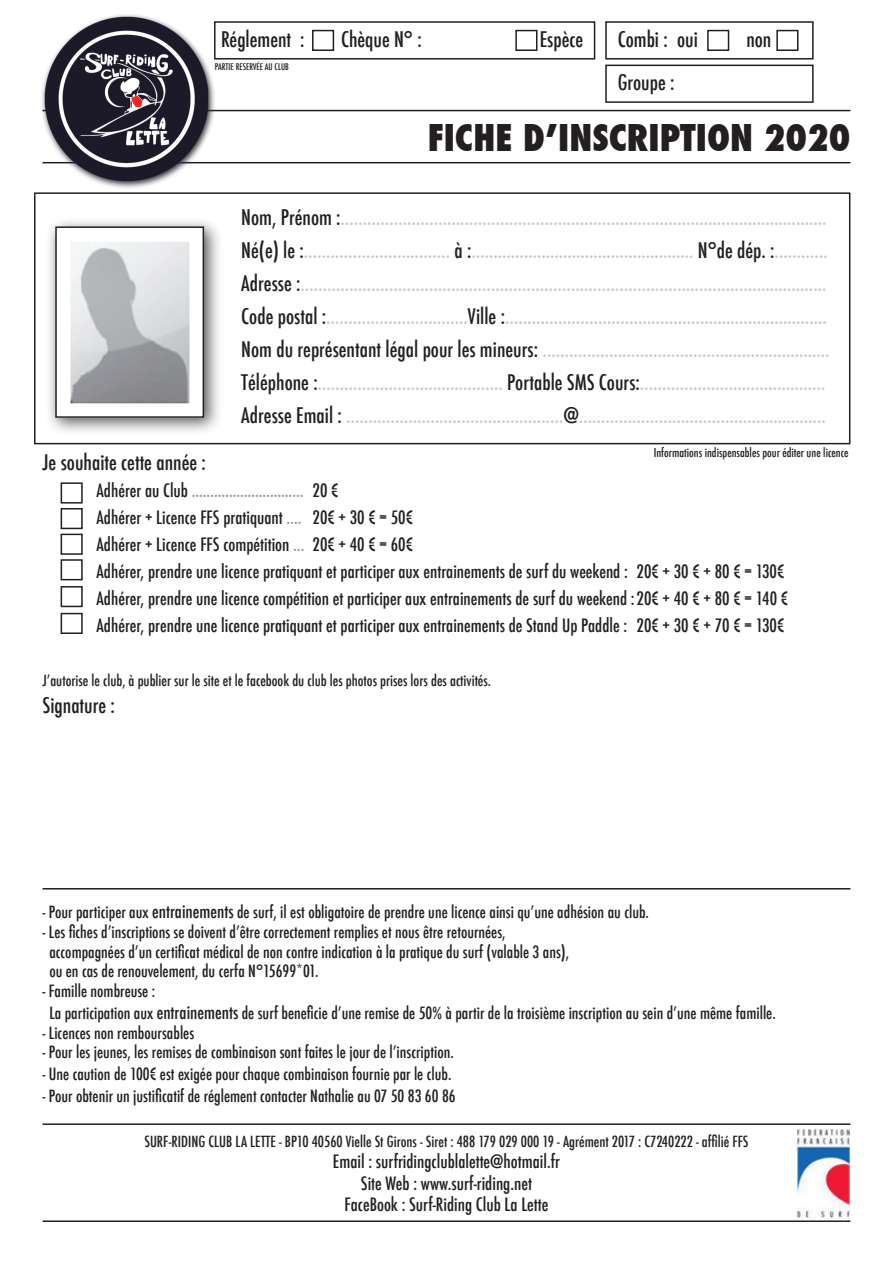
<style>
.page{position:relative;width:893px;height:1263px;background:#fff}
.page>*{position:absolute;margin:0;border:0;box-sizing:border-box;transform-origin:0 0}
.t1{font:800 condensed 36px "Futura";color:#231f20}
.t2{font:500 condensed 21px/33px "Futura";color:#c7c8ca}
.t3{font:500 condensed 21px "Futura";color:#231f20}
.t4{font:500 condensed 18px/27px "Futura";color:#231f20}
.t5{font:500 condensed 16.5px/19.8px "Futura";color:#231f20}
.t6{font:500 condensed 15px "Futura";color:#231f20}
.t7{font:500 condensed 12px "Futura";color:#231f20}
.t8{font:500 condensed 9px "Futura";color:#231f20}
.s1{color:#231f20}
.s2{color:#c5c6c8}
.s3{color:#939598}
.s4{font-size:18px}
</style>
<div class="page">
<div style="left:34px;top:192px;width:816px;height:252px;border:2px solid #231f20"></div>
<div style="left:605px;top:21px;width:209px;height:39px;border:2px solid #231f20"></div>
<div style="left:605px;top:65px;width:209px;height:38px;border:2px solid #231f20"></div>
<div style="left:214px;top:21px;width:381px;height:39px;border:2px solid #231f20"></div>
<hr style="left:43px;top:888px;width:807px;height:1px;background:#231f20">
<hr style="left:43px;top:1220px;width:807px;height:2px;background:#231f20">
<hr style="left:43px;top:1123px;width:807px;height:2px;background:#231f20">
<hr style="left:43px;top:110px;width:807px;height:1px;background:#231f20">
<hr style="left:43px;top:162px;width:807px;height:1px;background:#231f20">
<div style="left:45px;top:216px;width:177px;height:220px;background:#231f20;opacity:.75"></div>
<img style="left:58px;top:229px;width:143px;height:186px">
<div style="left:55px;top:226px;width:149px;height:192px;border:2px solid #231f20"></div>
<div style="left:61px;top:482px;width:22px;height:22px;border:2px solid #231f20"></div>
<div style="left:61px;top:508px;width:22px;height:21px;border:2px solid #231f20"></div>
<div style="left:61px;top:534px;width:22px;height:21px;border:2px solid #231f20"></div>
<div style="left:61px;top:559px;width:22px;height:21px;border:2px solid #231f20"></div>
<div style="left:61px;top:586px;width:22px;height:21px;border:2px solid #231f20"></div>
<div style="left:61px;top:613px;width:22px;height:21px;border:2px solid #231f20"></div>
<img style="left:41px;top:14px;width:178px;height:174px">
<img style="left:796px;top:1129px;width:54px;height:89px">
<div style="left:312px;top:30px;width:22px;height:21px;border:2px solid #231f20"></div>
<div style="left:515px;top:30px;width:22px;height:21px;border:2px solid #231f20"></div>
<div style="left:707px;top:30px;width:22px;height:21px;border:2px solid #231f20"></div>
<div style="left:776px;top:30px;width:22px;height:21px;border:2px solid #231f20"></div>
<p class="t3" style="left:221px;top:25px;width:85px">Réglement :</p>
<p class="t8" style="left:215px;top:61px;width:76px">PARTIE RESERVÉE AU CLUB</p>
<p class="t3" style="left:341px;top:25px;width:82px">Chèque N° :</p>
<p class="t3" style="left:540px;top:25px;width:45px">Espèce</p>
<p class="t3" style="left:618px;top:25px;width:82px">Combi : oui</p>
<p class="t3" style="left:746px;top:25px;width:27px">non</p>
<p class="t3" style="left:618px;top:69px;width:58px">Groupe :</p>
<h1 class="t1" style="left:428px;top:113px;width:424px">FICHE D’INSCRIPTION 2020</h1>
<p class="t2" style="left:241px;top:201px;width:590px"><span class="s1">Nom, Prénom :</span>……………………………………………………………..…….……..………...............<br><span class="s1">Né(e) le :</span>…………………………… <span class="s1">à :</span>…................................................ <span class="s1">N°de dép. :</span>………… <span class="s1">Adresse :</span>………………………………………………………………………………………….................<br><span class="s1">Code postal :</span>…………………………..<span class="s1">Ville :</span><span class="s2">……………………………………….........…….............<br></span><span class="s1">Nom du représentant légal pour les mineurs:</span> ………………………………………………...........<br><span class="s1">Téléphone :</span>…………………….........……... <span class="s1">Portable SMS Cours:</span>…………………....…………..… <span class="s1">Adresse Email :</span> ……………………………………….…<span class="s1">@</span>………………………………….................</p>
<p class="t7" style="left:654px;top:445px;width:196px">Informations indispensables pour éditer une licence</p>
<p class="t3" style="left:43px;top:448px;width:165px">Je souhaite cette année :</p>
<p class="t4" style="left:97px;top:477px;width:693px">Adhérer au Club <span class="s3">..............................</span> 20 €<br>Adhérer + Licence FFS pratiquant <span class="s3">….</span> 20€ + 30 € = 50€<br>Adhérer + Licence FFS compétition <span class="s3">...</span> 20€ + 40 € = 60€<br>Adhérer, prendre une licence pratiquant et participer aux entrainements de surf du weekend : 20€ + 30 € + 80 € = 130€ Adhérer, prendre une licence compétition et participer aux entrainements de surf du weekend : 20€ + 40 € + 80 € = 140 € Adhérer, prendre une licence pratiquant et participer aux entrainements de Stand Up Paddle : 20€ + 30 € + 70 € = 130€</p>
<p class="t6" style="left:43px;top:670px;width:450px">J’autorise le club, à publier sur le site et le facebook du club les photos prises lors des activités.</p>
<p class="t3" style="left:43px;top:691px;width:74px">Signature :</p>
<p class="t5" style="left:43px;top:902px;width:608px">- Pour participer aux <span class="s4">entrainements</span> de surf, il est obligatoire de prendre une licence ainsi qu’une adhésion au club.</p>
<p class="t5" style="left:49px;top:922px;width:521px;text-indent:-7px">- Les fiches d’inscriptions se doivent d’être correctement remplies et nous être retournées, accompagnées d’un certificat médical de non contre indication à la pratique du surf (valable 3 ans), ou en cas de renouvelement, du cerfa N°15699*01.</p>
<p class="t5" style="left:49px;top:980px;width:728px;line-height:21.6px;text-indent:-7px">- Famille nombreuse :<br>La participation aux <span class="s4">entrainements</span> de surf beneficie d’une remise de 50% à partir de la troisième inscription au sein d’une même famille.</p>
<p class="t5" style="left:43px;top:1023px;width:153px">- Licences non remboursables</p>
<p class="t5" style="left:43px;top:1042px;width:413px">- Pour les jeunes, les remises de combinaison sont faites le jour de l’inscription.</p>
<p class="t5" style="left:43px;top:1064px;width:410px">- Une caution de 100€ est exigée pour chaque combinaison fournie par le club.</p>
<p class="t5" style="left:43px;top:1086px;width:415px">- Pour obtenir un justificatif de réglement contacter Nathalie au 07 50 83 60 86</p>
<p class="t6" style="left:144px;top:1131px;width:606px">SURF-RIDING CLUB LA LETTE - BP10 40560 Vielle St Girons - Siret : 488 179 029 000 19 - Agrément 2017 : C7240222 - affilié FFS</p>
<p class="t4" style="left:333px;top:1151px;width:229px;line-height:21.6px;text-align:center">Email : surfridingclublalette@hotmail.fr<br>Site Web : www.surf-riding.net<br>FaceBook : Surf-Riding Club La Lette</p>
</div>
